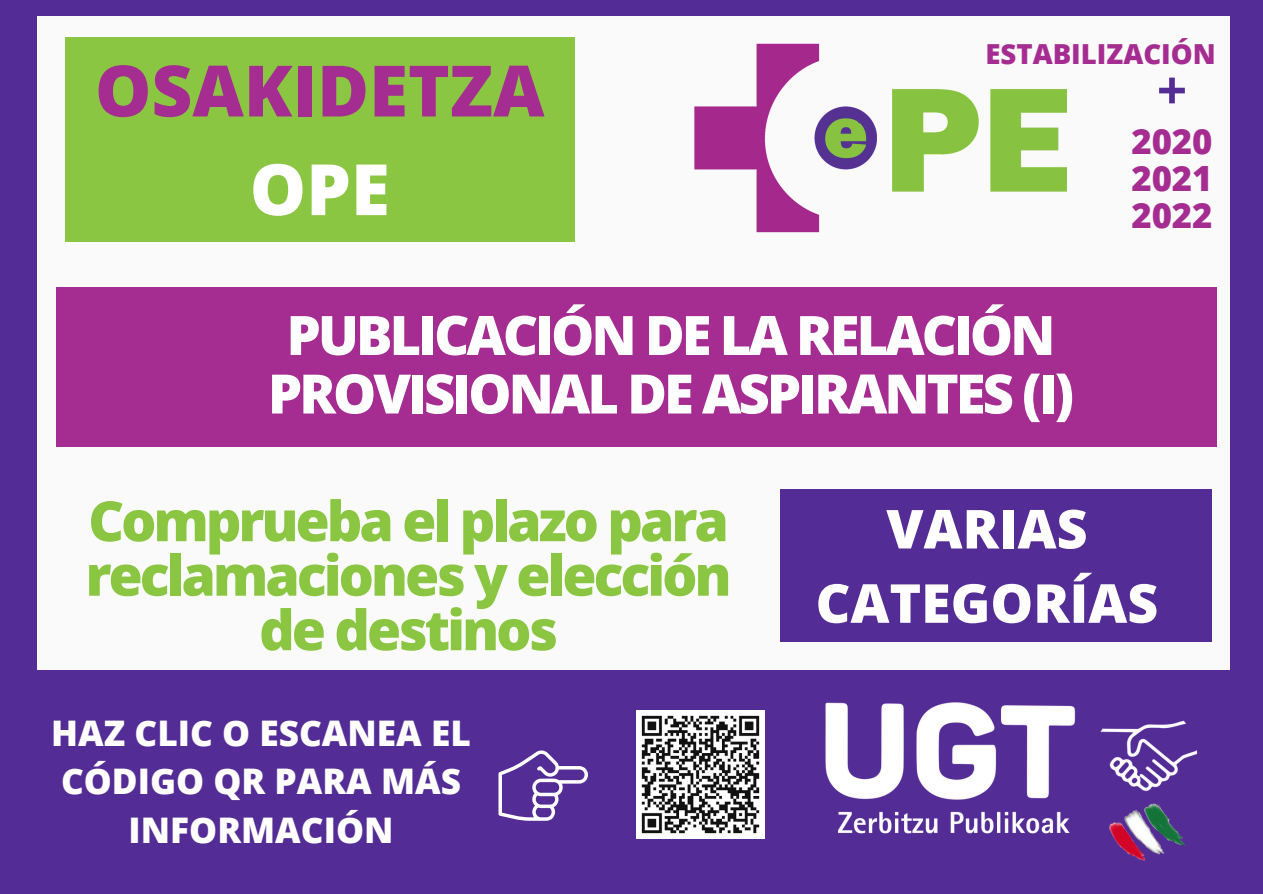
<style>
.page{position:relative;width:1263px;height:894px;background:#fff}
.page>*{position:absolute;margin:0;border:0;box-sizing:border-box;transform-origin:0 0}
.t1{font:800 70.8px/98.6px "Open Sans";color:#a52c90;text-align:center}
.t2{font:800 55.5px/54.4px "Open Sans";letter-spacing:-.055em;color:#8ac641;text-align:center}
.t3{font:800 54.3px "Open Sans";letter-spacing:-.055em;color:#fff}
.t4{font:800 53.7px/74.2px "Open Sans";color:#fff;text-align:center}
.t5{font:700 52.95px "Open Sans";color:#532c96}
.t6{font:800 35.25px/48.3px "Open Sans";color:#fff;text-align:center}
.t7{font:800 34.65px/37px "Open Sans";color:#a52c90;text-align:justify}
.t8{font:800 27.6px "Open Sans";color:#a52c90}
.s1{color:#fff}
</style>
<div class="page">
<div style="left:0;top:0;width:1263px;height:893px;background:#532c96"></div>
<div style="left:37px;top:17px;width:1192px;height:652px;background:#fafafa"></div>
<div style="left:65px;top:37px;width:510px;height:205px;background:#8ac641"></div>
<div style="left:56px;top:287px;width:1160px;height:159px;background:#a52c90"></div>
<img style="left:694px;top:43px;width:373px;height:190px">
<img style="left:825px;top:702px;width:373px;height:159px">
<svg style="left:498px;top:750px;width:90px;height:70px"></svg>
<div style="left:780px;top:489px;width:431px;height:152px;background:#532c96"></div>
<img style="left:636px;top:710px;width:129px;height:128px">
<h2 class="t1" style="left:95px;top:40px;width:451px">OSAKIDETZA<br><span class="s1">OPE</span></h2>
<p class="t8" style="left:985px;top:35px;width:232px">ESTABILIZACIÓN</p>
<p class="t5" style="left:1157px;top:53px;width:32px">+</p>
<p class="t7" style="left:1131px;top:122px;width:83px">2020<br>2021<br>2022</p>
<p class="t3" style="left:286px;top:297px;width:770px">PUBLICACIÓN DE LA RELACIÓN</p>
<h2 class="t3" style="left:268px;top:355px;width:808px">PROVISIONAL DE ASPIRANTES (I)</h2>
<h4 class="t2" style="left:86px;top:492px;width:648px">Comprueba el plazo para reclamaciones y elección de destinos</h4>
<p class="t4" style="left:816px;top:490px;width:344px">VARIAS<br>CATEGORÍAS</p>
<p class="t6" style="left:51px;top:708px;width:421px">HAZ CLIC O ESCANEA EL<br>CÓDIGO QR PARA MÁS<br>INFORMACIÓN</p>
</div>
